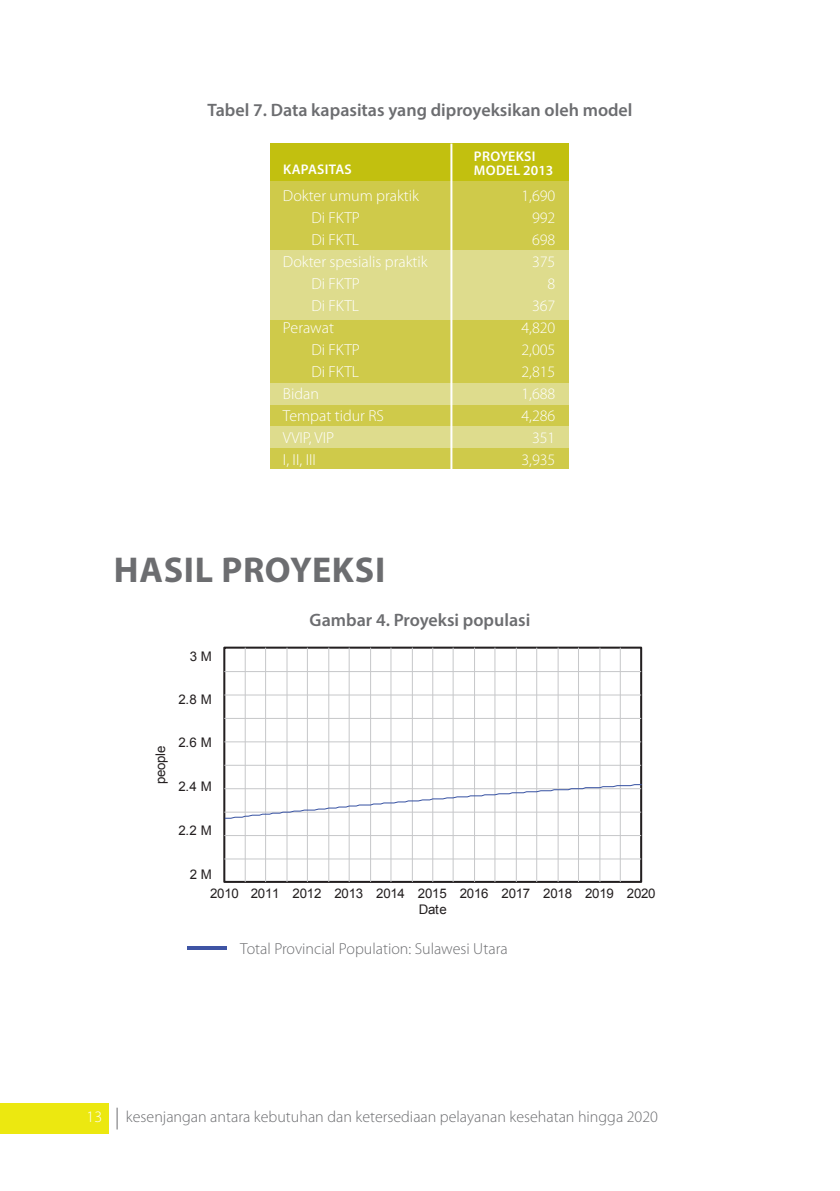
<style>
.page{position:relative;width:840px;height:1191px;background:#fff}
.page>*{position:absolute;margin:0;border:0;box-sizing:border-box;transform-origin:0 0}
.t1{font:700 36px "Myriad Pro";letter-spacing:.02em;color:#6c6d70}
.t2{font:600 18px "Myriad Pro";color:#6c6d70}
.t3{font:300 16px/22px "Myriad Pro";color:#fff;text-align:right}
.t4{font:300 16px "Myriad Pro";color:#6c6d70}
.t5{font:600 14px/14px "Myriad Pro";letter-spacing:.02em;color:#fff}
.t6{font:13.2px/19.4px "Arial";letter-spacing:-.02em;color:#231f20}
</style>
<div class="page">
<div style="left:0;top:1103px;width:108px;height:30px;background:#ece810"></div>
<svg style="left:116px;top:1107px;width:1px;height:22px"></svg>
<div style="left:271px;top:144px;width:297px;height:37px;background:#c2c00f"></div>
<div style="left:271px;top:181px;width:297px;height:69px;background:#cfca4a"></div>
<div style="left:271px;top:319px;width:297px;height:65px;background:#cfca4a"></div>
<div style="left:271px;top:405px;width:297px;height:21px;background:#cfca4a"></div>
<div style="left:271px;top:448px;width:297px;height:21px;background:#cfca4a"></div>
<div style="left:271px;top:250px;width:297px;height:69px;background:#dedc8d"></div>
<div style="left:271px;top:384px;width:297px;height:21px;background:#dedc8d"></div>
<div style="left:271px;top:426px;width:297px;height:22px;background:#dedc8d"></div>
<hr style="left:450px;top:144px;width:2px;height:336px;background:#fff">
<hr style="left:187px;top:946px;width:40px;height:4px;background:#3e54a4">
<div style="left:223px;top:646px;width:418px;height:237px;border:2px solid #231f20"></div>
<hr style="left:225px;top:671px;width:415px;height:1px;background:#c7c8ca">
<hr style="left:225px;top:694px;width:415px;height:1px;background:#c7c8ca">
<hr style="left:225px;top:718px;width:415px;height:1px;background:#c7c8ca">
<hr style="left:225px;top:741px;width:415px;height:1px;background:#c7c8ca">
<hr style="left:225px;top:764px;width:415px;height:2px;background:#c7c8ca">
<hr style="left:225px;top:835px;width:415px;height:1px;background:#c7c8ca">
<hr style="left:225px;top:858px;width:415px;height:1px;background:#c7c8ca">
<hr style="left:244px;top:648px;width:1px;height:233px;background:#c7c8ca">
<hr style="left:265px;top:648px;width:1px;height:233px;background:#c7c8ca">
<hr style="left:286px;top:648px;width:1px;height:233px;background:#c7c8ca">
<hr style="left:307px;top:648px;width:1px;height:233px;background:#c7c8ca">
<hr style="left:328px;top:648px;width:1px;height:233px;background:#c7c8ca">
<hr style="left:348px;top:648px;width:1px;height:233px;background:#c7c8ca">
<hr style="left:370px;top:648px;width:1px;height:233px;background:#c7c8ca">
<hr style="left:390px;top:648px;width:1px;height:233px;background:#c7c8ca">
<hr style="left:411px;top:648px;width:1px;height:233px;background:#c7c8ca">
<hr style="left:432px;top:648px;width:1px;height:233px;background:#c7c8ca">
<hr style="left:452px;top:648px;width:1px;height:233px;background:#c7c8ca">
<hr style="left:474px;top:648px;width:1px;height:233px;background:#c7c8ca">
<hr style="left:494px;top:648px;width:1px;height:233px;background:#c7c8ca">
<hr style="left:515px;top:648px;width:1px;height:233px;background:#c7c8ca">
<hr style="left:536px;top:648px;width:1px;height:233px;background:#c7c8ca">
<hr style="left:557px;top:648px;width:1px;height:233px;background:#c7c8ca">
<hr style="left:577px;top:648px;width:1px;height:233px;background:#c7c8ca">
<hr style="left:599px;top:648px;width:1px;height:233px;background:#c7c8ca">
<hr style="left:619px;top:648px;width:1px;height:233px;background:#c7c8ca">
<svg style="left:224px;top:783px;width:418px;height:36px"></svg>
<p class="t2" style="left:207px;top:98px;width:426px">Tabel 7. Data kapasitas yang diproyeksikan oleh model</p>
<p class="t5" style="left:283px;top:161px;width:70px">KAPASITAS</p>
<p class="t3" style="left:283px;top:185px;width:138px">Dokter umum praktik</p>
<p class="t3" style="left:311px;top:207px;width:50px">Di FKTP</p>
<p class="t3" style="left:311px;top:229px;width:33px">Di FKTL</p>
<p class="t3" style="left:283px;top:251px;width:146px">Dokter spesialis praktik</p>
<p class="t3" style="left:311px;top:273px;width:50px">Di FKTP</p>
<p class="t3" style="left:311px;top:295px;width:33px">Di FKTL</p>
<p class="t3" style="left:283px;top:317px;width:53px">Perawat</p>
<p class="t3" style="left:311px;top:339px;width:50px">Di FKTP</p>
<p class="t3" style="left:311px;top:361px;width:33px">Di FKTL</p>
<p class="t3" style="left:283px;top:383px;width:37px">Bidan</p>
<p class="t3" style="left:283px;top:405px;width:103px">Tempat tidur RS</p>
<p class="t3" style="left:283px;top:427px;width:53px">VVIP, VIP</p>
<p class="t3" style="left:283px;top:449px;width:34px">I, II, III</p>
<h1 class="t1" style="left:114px;top:546px;width:273px">HASIL PROYEKSI</h1>
<p class="t5" style="left:473px;top:148px;width:81px">Proyeksi model 2013</p>
<p class="t3" style="left:521px;top:185px;width:36px">1,690<br>992<br>698<br>375<br>8<br>367<br>4,820<br>2,005<br>2,815<br>1,688<br>4,286<br>351<br>3,935</p>
<p class="t6" style="left:151px;top:784px;width:40px;rotate:-90deg">people</p>
<p class="t2" style="left:309px;top:608px;width:222px">Gambar 4. Proyeksi populasi</p>
<p class="t6" style="left:189px;top:646px;width:24px">3 M</p>
<p class="t6" style="left:178px;top:689px;width:35px">2.8 M</p>
<p class="t6" style="left:178px;top:733px;width:35px">2.6 M</p>
<p class="t6" style="left:178px;top:777px;width:35px">2.4 M</p>
<p class="t6" style="left:178px;top:821px;width:35px">2.2 M</p>
<p class="t6" style="left:210px;top:864px;width:447px;text-indent:-20px">2 M<br>2010 2011 2012 2013 2014 2015 2016 2017 2018 2019 2020</p>
<p class="t6" style="left:419px;top:900px;width:29px">Date</p>
<p class="t4" style="left:240px;top:940px;width:269px">Total Provincial Population: Sulawesi Utara</p>
<p class="t3" style="left:87px;top:1106px;width:17px">13</p>
<p class="t4" style="left:126px;top:1108px;width:533px">kesenjangan antara kebutuhan dan ketersediaan pelayanan kesehatan hingga 2020</p>
</div>
